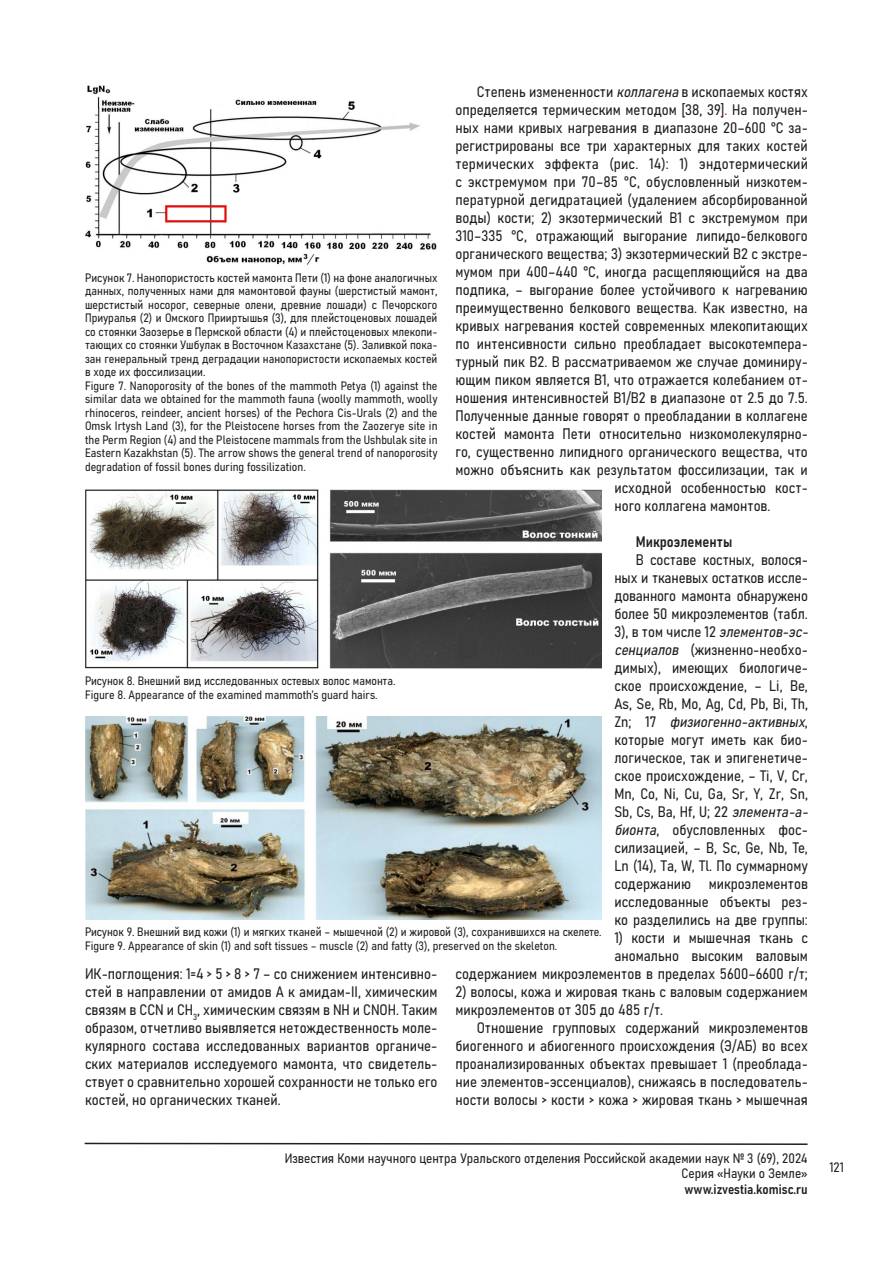
<style>
.page{position:relative;width:893px;height:1263px;background:#fff}
.page>*{position:absolute;margin:0;border:0;box-sizing:border-box;transform-origin:0 0}
.Текст{font:15px/18px "Bahnschrift";color:#231f20;text-align:justify}
.t1{font:13.5px/15.8px "Bahnschrift";color:#231f20;text-align:justify}
.Подрисуночные{font:12px/13.5px "Bahnschrift";color:#231f20;text-align:justify}
.s1{font-style:italic}
.s2{color:#f00}
</style>
<div class="page">
<svg style="left:84px;top:1142px;width:724px;height:3px"></svg>
<img style="left:85px;top:85px;width:352px;height:180px">
<img style="left:85px;top:489px;width:517px;height:180px">
<img style="left:85px;top:716px;width:517px;height:203px">
<p class="Текст" style="left:477px;top:82px;width:333px">Степень измененности <span class="s1">коллагена</span> в ископаемых костях</p>
<p class="Текст" style="left:455px;top:100px;width:354px">определяется термическим методом [38, 39]<span class="s2">.</span> На получен-</p>
<p class="Текст" style="left:455px;top:118px;width:354px">ных нами кривых нагревания в диапазоне 20–600 °С за-</p>
<p class="Текст" style="left:455px;top:136px;width:354px">регистрированы все три характерных для таких костей</p>
<p class="Текст" style="left:455px;top:154px;width:354px">термических эффекта (рис. 14): 1) эндотермический</p>
<p class="Текст" style="left:455px;top:172px;width:354px">с экстремумом при 70–85 °С, обусловленный низкотем-</p>
<p class="Текст" style="left:455px;top:190px;width:354px">пературной дегидратацией (удалением абсорбированной</p>
<p class="Текст" style="left:455px;top:208px;width:354px">воды) кости; 2) экзотермический В1 с экстремумом при</p>
<p class="Текст" style="left:455px;top:226px;width:354px">310–335 °С, отражающий выгорание липидо-белкового</p>
<p class="Текст" style="left:455px;top:244px;width:354px">органического вещества; 3) экзотермический В2 с экстре-</p>
<p class="Текст" style="left:455px;top:262px;width:354px">мумом при 400–440 °С, иногда расщепляющийся на два</p>
<p class="Текст" style="left:455px;top:280px;width:354px">подпика, – выгорание более устойчивого к нагреванию</p>
<p class="Текст" style="left:455px;top:298px;width:354px">преимущественно белкового вещества. Как известно, на</p>
<p class="Текст" style="left:455px;top:316px;width:354px">кривых нагревания костей современных млекопитающих</p>
<p class="Текст" style="left:455px;top:334px;width:354px">по интенсивности сильно преобладает высокотемпера-</p>
<p class="Текст" style="left:455px;top:352px;width:354px">турный пик В2. В рассматриваемом же случае доминиру-</p>
<p class="Текст" style="left:455px;top:370px;width:354px">ющим пиком является В1, что отражается колебанием от-</p>
<p class="Текст" style="left:455px;top:388px;width:354px">ношения интенсивностей B1/B2 в диапазоне от 2.5 до 7.5.</p>
<p class="Текст" style="left:455px;top:406px;width:354px">Полученные данные говорят о преобладании в коллагене</p>
<p class="Текст" style="left:455px;top:424px;width:354px">костей мамонта Пети относительно низкомолекулярно-</p>
<p class="Текст" style="left:455px;top:442px;width:354px">го, существенно липидного органического вещества, что</p>
<p class="Текст" style="left:455px;top:460px;width:354px">можно объяснить как результатом фоссилизации, так и</p>
<p class="Текст" style="left:614px;top:478px;width:195px">исходной особенностью кост-</p>
<p class="Текст" style="left:614px;top:496px;width:158px">ного коллагена мамонтов.</p>
<p class="Текст" style="left:636px;top:532px;width:98px">Микроэлементы</p>
<p class="Текст" style="left:614px;top:550px;width:195px;text-indent:21px">В составе костных, волося&shy;ных и тканевых остатков иссле&shy;дованного мамонта обнаружено более 50 микроэлементов (табл.</p>
<p class="Текст" style="left:614px;top:622px;width:199px;text-align:left">3) , в т о м ч и сл е 1 2 <span class="s1">элементов-эс&shy;сенциалов</span> (жизненно-необхо&shy;димых), имеющих биологиче&shy;ское происхождение, – Li, Be,<br>As, Se, Rb, Mo, Ag, Cd, Pb, Bi, Th,<br>Z n ; 1 7 <span class="s1">физиогенно-активных</span>, которые могут иметь как био&shy;логическое, так и эпигенетиче&shy;ское происхождение, – Ti, V, Cr,<br>Mn, Co, Ni, Cu, Ga, Sr, Y, Zr, Sn,<br>Sb, Cs, Ba, Hf, U; 22 <span class="s1">элемента-а&shy;бионта</span>, обусловленных фос&shy;силизацией, – B, Sc, Ge, Nb, Те,<br>Ln (14), Ta, W, Tl. По суммарному содержанию микроэлементов исследованные объекты рез&shy;ко разделились на две группы:</p>
<p class="Текст" style="left:455px;top:928px;width:354px;text-align:right">1) кости и мышечная ткань с<br>аномально высоким валовым<br>содержанием микроэлементов в пределах 5600–6600 г/т;</p>
<p class="Текст" style="left:455px;top:982px;width:354px">2) волосы, кожа и жировая ткань с валовым содержанием микроэлементов от 305 до 485 г/т.</p>
<p class="Текст" style="left:455px;top:1018px;width:354px;text-indent:21px">Отношение групповых содержаний микроэлементов биогенного и абиогенного происхождения (Э/АБ) во всех проанализированных объектах превышает 1 (преоблада&shy;ние элементов-эссенциалов), снижаясь в последователь&shy;ности волосы &gt; кости &gt; кожа &gt; жировая ткань &gt; мышечная</p>
<p class="Подрисуночные" style="left:85px;top:270px;width:354px">Рисунок 7. Нанопористость костей мамонта Пети (1) на фоне аналогичных данных, полученных нами для мамонтовой фауны (шерстистый мамонт, шерстистый носорог, северные олени, древние лошади) с Печорского Приуралья (2) и Омского Прииртышья (3), для плейстоценовых лошадей со стоянки Заозерье в Пермской области (4) и плейстоценовых млекопи&shy;тающих со стоянки Ушбулак в Восточном Казахстане (5). Заливкой пока&shy;зан генеральный тренд деградации нанопористости ископаемых костей в ходе их фоссилизации.</p>
<p class="Подрисуночные" style="left:85px;top:378px;width:354px">Figure 7. Nanoporosity of the bones of the mammoth Petya (1) against the similar data we obtained for the mammoth fauna (woolly mammoth, woolly rhinoceros, reindeer, ancient horses) of the Pechora Cis-Urals (2) and the Omsk Irtysh Land (3), for the Pleistocene horses from the Zaozerye site in the Perm Region (4) and the Pleistocene mammals from the Ushbulak site in Eastern Kazakhstan (5). The arrow shows the general trend of nanoporosity degradation of fossil bones during fossilization.</p>
<p class="Подрисуночные" style="left:85px;top:673px;width:312px">Рисунок 8. Внешний вид исследованных остевых волос мамонта.</p>
<p class="Подрисуночные" style="left:85px;top:687px;width:294px">Figure 8. Appearance of the examined mammoth’s guard hairs.</p>
<p class="Подрисуночные" style="left:85px;top:924px;width:518px">Рисунок 9. Внешний вид кожи (1) и мягких тканей – мышечной (2) и жировой (3), сохранившихся на скелете.</p>
<p class="Подрисуночные" style="left:85px;top:938px;width:474px">Figure 9. Appearance of skin (1) and soft tissues – muscle (2) and fatty (3), preserved on the skeleton.</p>
<p class="Текст" style="left:85px;top:963px;width:354px">ИК-поглощения: 1=4 &gt; 5 &gt; 8 &gt; 7 – со снижением интенсивно&shy;стей в направлении от амидов А к амидам-II, химическим связям в CCN и CH<sub>3</sub>, химическим связям в NH и CNOH. Таким образом, отчетливо выявляется нетождественность моле&shy;кулярного состава исследованных вариантов органиче&shy;ских материалов исследуемого мамонта, что свидетель&shy;ствует о сравнительно хорошей сохранности не только его костей, но органических тканей.</p>
<p class="t1" style="left:682px;top:1149px;width:127px;text-indent:-397px">Известия Коми научного центра Уральского отделения Российской академии наук № 3 (69), 2024<br>Серия «Науки о Земле» www.izvestia.komisc.ru</p>
<p class="t1" style="left:829px;top:1159px;width:16px">121</p>
</div>
